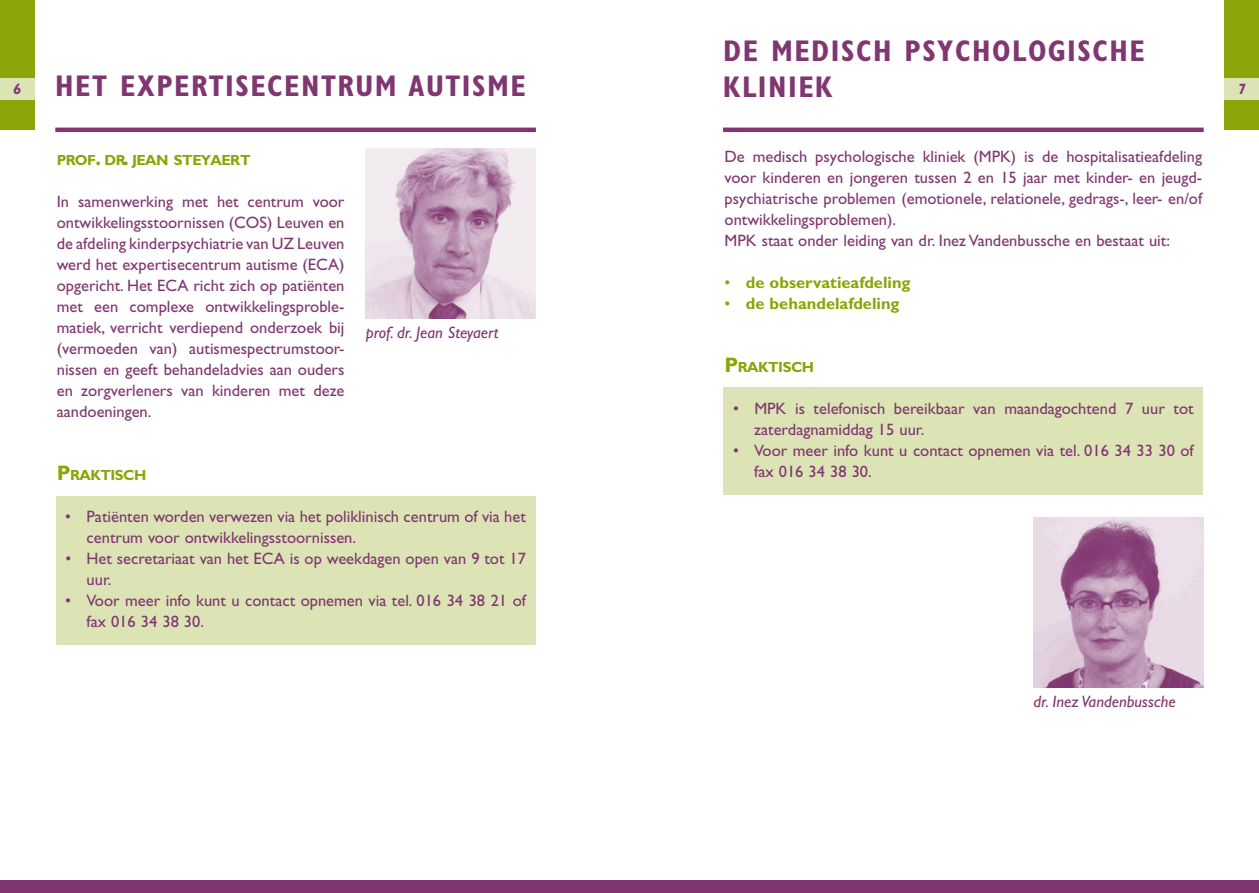
<style>
.page{position:relative;width:1259px;height:893px;background:#fff}
.page>*{position:absolute;margin:0;border:0;box-sizing:border-box;transform-origin:0 0}
.t1{font:700 condensed 30px/36px "Gill Sans Std";letter-spacing:.05em;color:#803670}
.t2{font:16.5px/21px "Gill Sans Std";color:#803670}
.t3{font:700 16.5px "Gill Sans Std";color:#8ba407}
.t4{font:italic 16.5px "Gill Sans Std";color:#803670}
.t5{font:italic 700 15px "Gill Sans Std";color:#803670}
.t6{font:700 14.7px "Gill Sans Std";letter-spacing:-.035em;color:#8ba407}
.s1{font-size:21px}
.s2{font-weight:400}
</style>
<div class="page">
<div style="left:0;top:0;width:34px;height:130px;background:#8ba407"></div>
<div style="left:0;top:79px;width:34px;height:21px;background:#dce4b5"></div>
<div style="left:0;top:880px;width:629px;height:13px;background:#803670"></div>
<hr style="left:55px;top:128px;width:481px;height:4px;background:#803670">
<div style="left:1225px;top:0;width:34px;height:130px;background:#8ba407"></div>
<div style="left:1225px;top:79px;width:34px;height:21px;background:#dce4b5"></div>
<div style="left:629px;top:880px;width:630px;height:13px;background:#803670"></div>
<hr style="left:723px;top:128px;width:480px;height:4px;background:#803670">
<div style="left:723px;top:387px;width:479px;height:107px;background:#dce4b5"></div>
<div style="left:56px;top:496px;width:479px;height:148px;background:#dce4b5"></div>
<img style="left:366px;top:149px;width:170px;height:170px">
<img style="left:1033px;top:518px;width:170px;height:170px">
<h1 class="t1" style="left:723px;top:32px;width:423px">DE MEDISCH PSYCHOLOGISCHE<br>KLINIEK</h1>
<h1 class="t1" style="left:55px;top:68px;width:472px">HET EXPERTISECENTRUM AUTISME</h1>
<p class="t5" style="left:13px;top:81px;width:9px">6</p>
<p class="t5" style="left:1238px;top:81px;width:9px">7</p>
<p class="t6" style="left:57px;top:151px;width:195px">PROF<span class="s1">.</span> DR<span class="s1">.</span> JEAN STEYAERT</p>
<p class="t2" style="left:57px;top:191px;width:289px;text-align:justify">In samenwerking met het centrum voor ontwikkelingsstoornissen (COS) Leuven en de afdeling kinderpsychiatrie van UZ Leuven werd het expertisecentrum autisme (ECA) opgericht. Het ECA richt zich op patiënten met een complexe ontwikkelingsproble&shy;matiek, verricht verdiepend onderzoek bij (vermoeden van) autismespectrumstoor&shy;nissen en geeft behandeladvies aan ouders en zorgverleners van kinderen met deze aandoeningen.</p>
<p class="t4" style="left:366px;top:323px;width:134px">prof. dr. Jean Steyaert</p>
<p class="t6" style="left:57px;top:466px;width:89px"><span class="s1">P</span> RAKTISCH</p>
<p class="t2" style="left:87px;top:506px;width:441px;text-indent:-21px">• Patiënten worden verwezen via het poliklinisch centrum of via het centrum voor ontwikkelingsstoornissen.</p>
<p class="t2" style="left:87px;top:548px;width:441px;text-indent:-21px">• Het secretariaat van het ECA is op weekdagen open van 9 tot 17 uur.</p>
<p class="t2" style="left:87px;top:590px;width:441px;text-indent:-21px">• Voor meer info kunt u contact opnemen via tel. 016 34 38 21 of fax 016 34 38 30.</p>
<p class="t2" style="left:724px;top:146px;width:479px">De medisch psychologische kliniek (MPK) is de hospitalisatieafdeling voor kinderen en jongeren tussen 2 en 15 jaar met kinder- en jeugd&shy;psychiatrische problemen (emotionele, relationele, gedrags-, leer- en/of ontwikkelingsproblemen).<br>MPK staat onder leiding van dr. Inez Vandenbussche en bestaat uit:</p>
<p class="t3" style="left:724px;top:272px;width:187px"><span class="s2">•</span> de observatieafdeling</p>
<p class="t3" style="left:724px;top:293px;width:176px"><span class="s2">•</span> de behandelafdeling</p>
<p class="t6" style="left:724px;top:358px;width:89px"><span class="s1">P</span> RAKTISCH</p>
<p class="t2" style="left:754px;top:398px;width:441px;text-indent:-21px">• MPK is telefonisch bereikbaar van maandagochtend 7 uur tot zaterdagnamiddag 15 uur.</p>
<p class="t2" style="left:754px;top:440px;width:441px;text-indent:-21px">• Voor meer info kunt u contact opnemen via tel. 016 34 33 30 of fax 016 34 38 30.</p>
<p class="t4" style="left:1033px;top:691px;width:144px">dr. Inez Vandenbussche</p>
</div>
